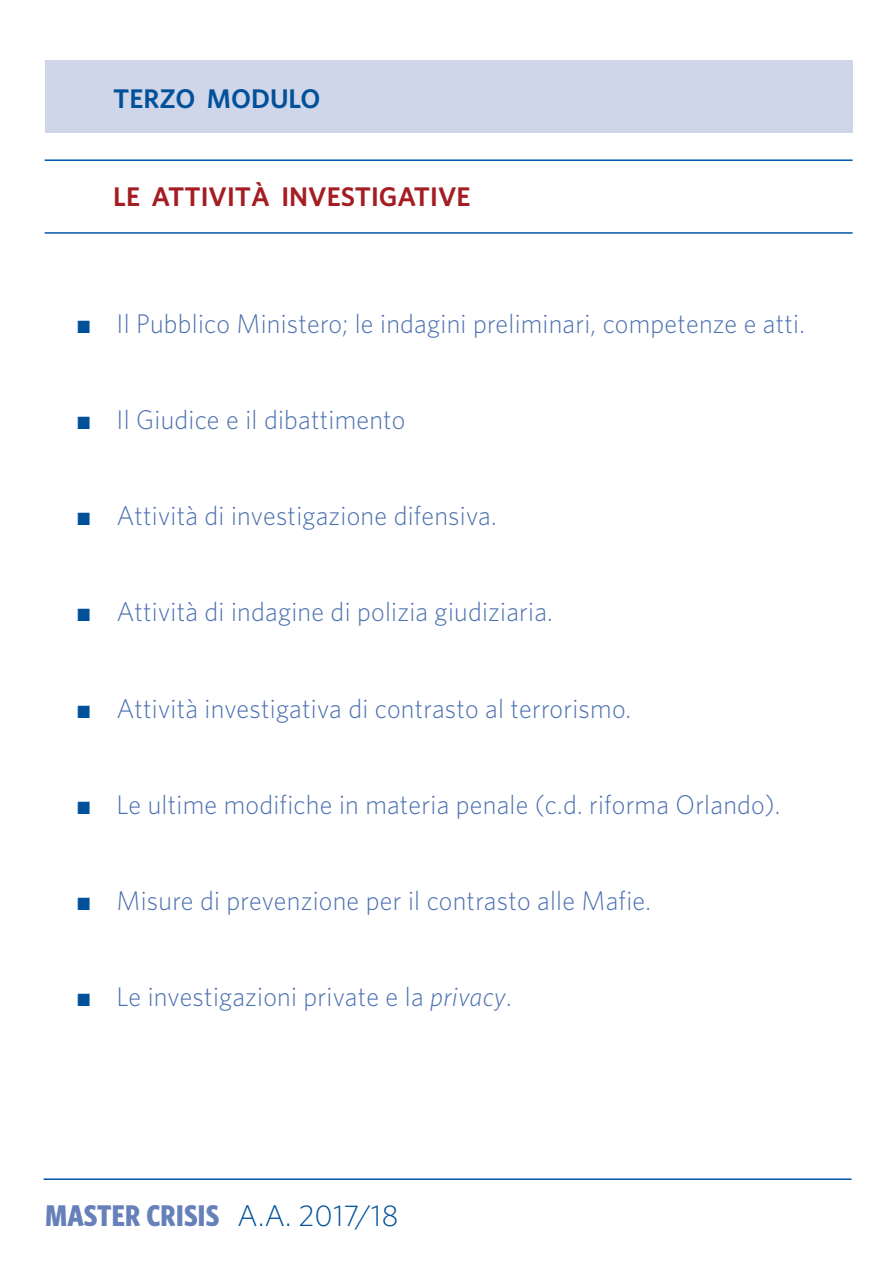
<style>
.page{position:relative;width:893px;height:1263px;background:#fff}
.page>*{position:absolute;margin:0;border:0;box-sizing:border-box;transform-origin:0 0}
.t1{font:700 30px "Whitney Condensed";letter-spacing:.01em;color:#6681ba}
.t2{font:300 27px "Whitney";letter-spacing:.01em;color:#4c71b0}
.t3{font:600 27px "Whitney";color:#a41d23}
.t4{font:600 27px "Whitney";color:#01519a}
.s1{font-family:"Times New Roman";font-weight:400;color:#01519a}
.s2{font-style:italic}
.s3{font-family:"Whitney";font-weight:300;color:#01519a}
</style>
<div class="page">
<hr style="left:44px;top:1178px;width:807px;height:2px;background:#0057ab">
<div style="left:45px;top:61px;width:808px;height:72px;background:#d0d6ea"></div>
<hr style="left:45px;top:159px;width:808px;height:2px;background:#0057ab">
<hr style="left:45px;top:232px;width:808px;height:2px;background:#0057ab">
<p class="t4" style="left:113px;top:82px;width:209px">TERZO MODULO</p>
<p class="t3" style="left:113px;top:180px;width:359px">LE ATTIVITÀ INVESTIGATIVE</p>
<p class="t2" style="left:76px;top:308px;width:730px"><span class="s1">■</span> Il Pubblico Ministero; le indagini preliminari, competenze e atti.</p>
<p class="t2" style="left:76px;top:404px;width:331px"><span class="s1">■</span> Il Giudice e il dibattimento</p>
<p class="t2" style="left:76px;top:500px;width:422px"><span class="s1">■</span> Attività di investigazione difensiva.</p>
<p class="t2" style="left:76px;top:596px;width:478px"><span class="s1">■</span> Attività di indagine di polizia giudiziaria.</p>
<p class="t2" style="left:76px;top:693px;width:557px"><span class="s1">■</span> Attività investigativa di contrasto al terrorismo.</p>
<p class="t2" style="left:76px;top:789px;width:706px"><span class="s1">■</span> Le ultime modifiche in materia penale (c.d. riforma Orlando).</p>
<p class="t2" style="left:76px;top:885px;width:577px"><span class="s1">■</span> Misure di prevenzione per il contrasto alle Mafie.</p>
<p class="t2" style="left:76px;top:981px;width:437px"><span class="s1">■</span> Le investigazioni private e la <span class="s2">privacy</span>.</p>
<p class="t1" style="left:46px;top:1198px;width:355px">MASTER CRISIS <span class="s3">A.A. 2017/18</span></p>
</div>
